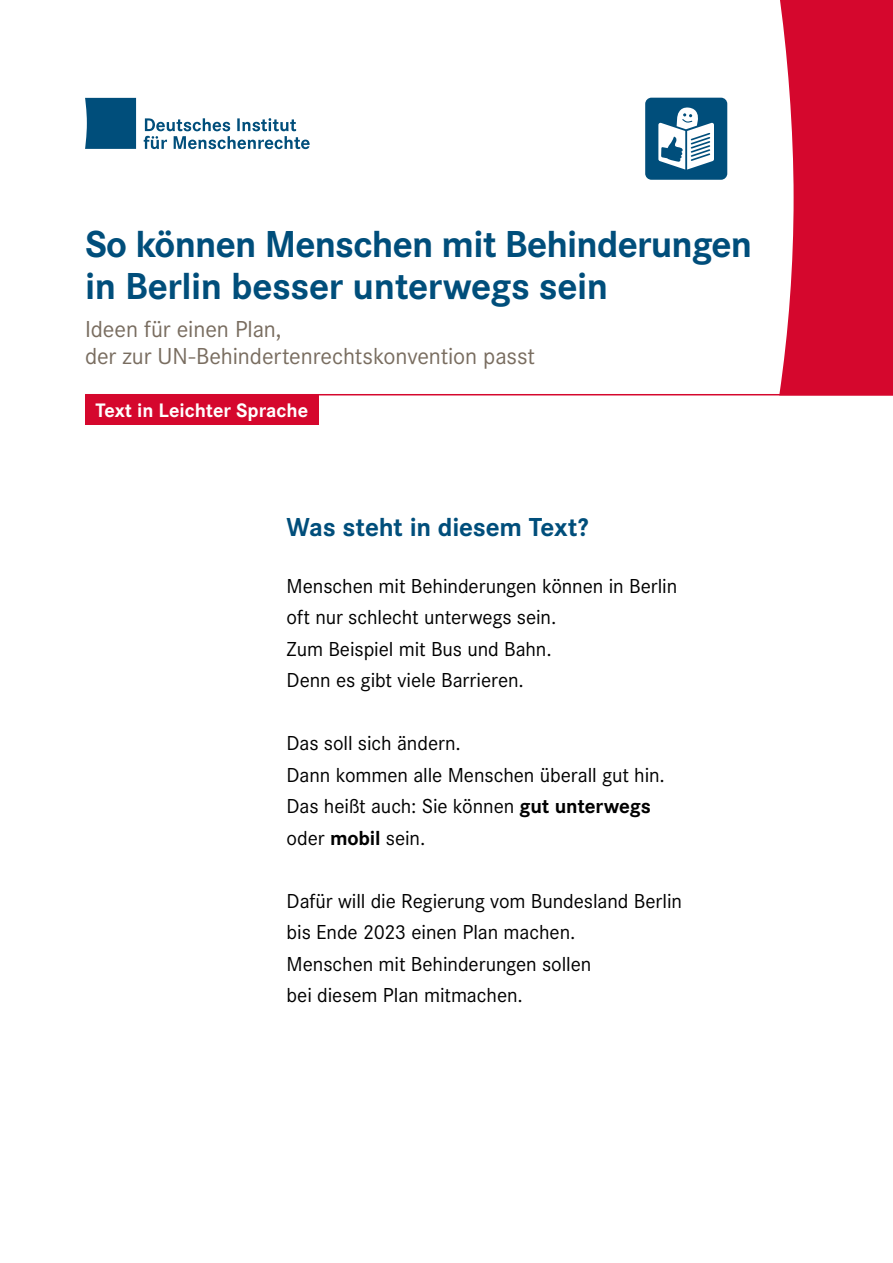
<style>
.page{position:relative;width:893px;height:1263px;background:#fff}
.page>*{position:absolute;margin:0;border:0;box-sizing:border-box;transform-origin:0 0}
.t1{font:700 39px/42px "Corporate S";letter-spacing:-.02em;color:#004e7b}
.t2{font:700 27px "Corporate S";letter-spacing:-.01em;color:#004e7b}
.t3{font:24px/27px "Corporate S";letter-spacing:-.005em;color:#796d60}
.t4{font:21px/31.5px "Corporate S";letter-spacing:-.005em;color:#000}
.t5{font:700 20.25px "Corporate S";color:#fff}
.s1{font-weight:700}
</style>
<div class="page">
<div style="left:85px;top:98px;width:51px;height:51px;background:#004e7b"></div>
<svg style="left:144px;top:118px;width:166px;height:31px"></svg>
<hr style="left:85px;top:394px;width:808px;height:1px;background:#d5072d">
<svg style="left:779px;top:0;width:114px;height:394px;background:#d81c3f"></svg>
<div style="left:85px;top:395px;width:234px;height:30px;background:#d5072d"></div>
<div style="left:645px;top:98px;width:82px;height:82px;background:#004e7b;border-radius:6px"></div>
<svg style="left:658px;top:107px;width:56px;height:63px"></svg>
<h1 class="t1" style="left:85px;top:222px;width:669px">So können Menschen mit Behinderungen in Berlin besser unterwegs sein</h1>
<p class="t3" style="left:85px;top:314px;width:452px">Ideen für einen Plan,<br>der zur UN-Behindertenrechtskonvention passt</p>
<p class="t5" style="left:96px;top:396px;width:214px">Text in Leichter Sprache</p>
<h2 class="t2" style="left:287px;top:508px;width:303px">Was steht in diesem Text?</h2>
<p class="t4" style="left:287px;top:569px;width:392px">Menschen mit Behinderungen können in Berlin oft nur schlecht unterwegs sein.<br>Zum Beispiel mit Bus und Bahn.<br>Denn es gibt viele Barrieren.</p>
<p class="t4" style="left:287px;top:727px;width:380px">Das soll sich ändern.<br>Dann kommen alle Menschen überall gut hin.<br>Das heißt auch: Sie können <span class="s1">gut unterwegs </span>oder <span class="s1">mobil</span> sein.</p>
<p class="t4" style="left:287px;top:884px;width:397px">Dafür will die Regierung vom Bundesland Berlin bis Ende 2023 einen Plan machen.<br>Menschen mit Behinderungen sollen<br>bei diesem Plan mitmachen.</p>
</div>
